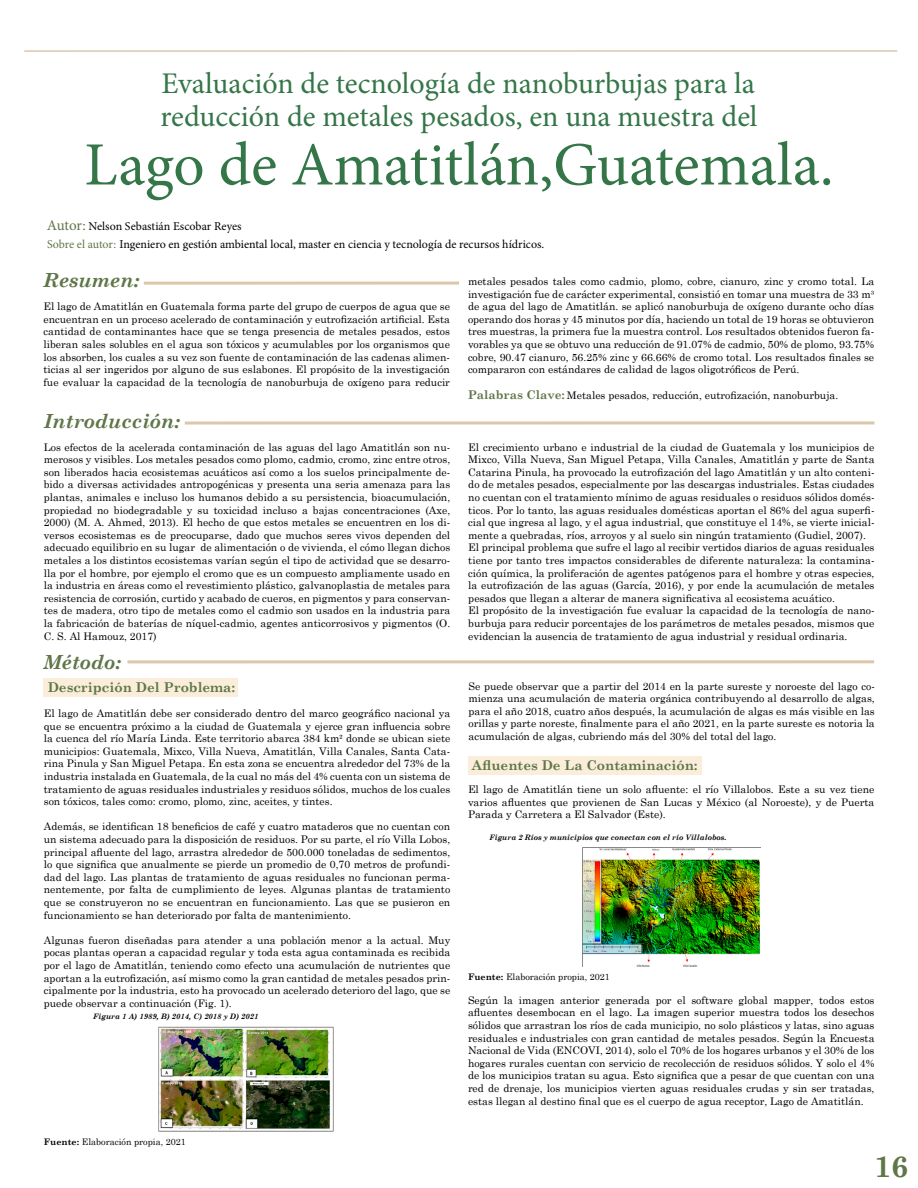
<style>
.page{position:relative;width:918px;height:1188px;background:#fff}
.page>*{position:absolute;margin:0;border:0;box-sizing:border-box;transform-origin:0 0}
.t1{font:61.5px "Minion Pro";letter-spacing:-.005em;color:#347648}
.t2{font:30px "Minion Pro";color:#347648}
.t3{font:700 30px "Century Schoolbook";color:#5f7648}
.t4{font:italic 700 19.5px "Century Schoolbook";color:#5f7648}
.t5{font:700 13.5px "Century Schoolbook";color:#5f7648}
.t6{font:12px/18px "Minion Pro";color:#000}
.t7{font:10.5px/12.6px "Century Schoolbook";color:#000;text-align:justify}
.t8{font:9px "Century Schoolbook";color:#000}
.t9{font:italic 700 7.5px "Century Schoolbook";color:#000}
.s1{font-size:15px;color:#5f7648}
.s2{color:#5f7648}
.s3{font-weight:700;font-size:12px;color:#5f7648}
.s4{font-weight:700}
</style>
<div class="page">
<hr style="left:144px;top:282px;width:315px;height:3px;background:#dbc8aa">
<svg style="left:185px;top:421px;width:689px;height:4px;background:#e3d5bf"></svg>
<hr style="left:128px;top:660px;width:746px;height:3px;background:#dbc8aa">
<img style="left:158px;top:1027px;width:176px;height:105px">
<img style="left:582px;top:848px;width:178px;height:119px">
<div style="left:44px;top:678px;width:194px;height:19px;background:#faeedb"></div>
<div style="left:469px;top:757px;width:233px;height:18px;background:#faeedb"></div>
<hr style="left:24px;top:50px;width:873px;height:2px;background:#dbc8aa">
<h2 class="t2" style="left:162px;top:64px;width:595px">Evaluación de tecnología de nanoburbujas para la</h2>
<h1 class="t1" style="left:84px;top:124px;width:751px">Lago de Amatitlán,Guatemala.</h1>
<h2 class="t2" style="left:160px;top:96px;width:599px">reducción de metales pesados, en una muestra del</h2>
<p class="t6" style="left:47px;top:217px;width:499px"><span class="s1">Autor:</span> Nelson Sebastián Escobar Reyes<br><span class="s2">Sobre el autor:</span> Ingeniero en gestión ambiental local, master en ciencia y tecnología de recursos hídricos.</p>
<h3 class="t4" style="left:44px;top:265px;width:97px">Resumen:</h3>
<p class="t7" style="left:44px;top:299px;width:408px">El lago de Amatitlán en Guatemala forma parte del grupo de cuerpos de agua que se encuentran en un proceso acelerado de contaminación y eutrofización artificial. Esta cantidad de contaminantes hace que se tenga presencia de metales pesados, estos liberan sales solubles en el agua son tóxicos y acumulables por los organismos que los absorben, los cuales a su vez son fuente de contaminación de las cadenas alimen&shy;ticias al ser ingeridos por alguno de sus eslabones. El propósito de la investigación fue evaluar la capacidad de la tecnología de nanoburbuja de oxígeno para reducir</p>
<p class="t7" style="left:468px;top:388px;width:372px"><span class="s3">Palabras Clave:</span> Metales pesados, reducción, eutrofización, nanoburbuja.</p>
<p class="t7" style="left:468px;top:274px;width:408px">metales pesados tales como cadmio, plomo, cobre, cianuro, zinc y cromo total. La investigación fue de carácter experimental, consistió en tomar una muestra de 33 m³ de agua del lago de Amatitlán. se aplicó nanoburbuja de oxígeno durante ocho días operando dos horas y 45 minutos por día, haciendo un total de 19 horas se obtuvieron tres muestras, la primera fue la muestra control. Los resultados obtenidos fueron fa&shy;vorables ya que se obtuvo una reducción de 91.07% de cadmio, 50% de plomo, 93.75% cobre, 90.47 cianuro, 56.25% zinc y 66.66% de cromo total. Los resultados finales se compararon con estándares de calidad de lagos oligotróficos de Perú.</p>
<h3 class="t4" style="left:44px;top:406px;width:138px">Introducción:</h3>
<p class="t7" style="left:44px;top:440px;width:408px">Los efectos de la acelerada contaminación de las aguas del lago Amatitlán son nu&shy;merosos y visibles. Los metales pesados como plomo, cadmio, cromo, zinc entre otros, son liberados hacia ecosistemas acuáticos así como a los suelos principalmente de&shy;bido a diversas actividades antropogénicas y presenta una seria amenaza para las plantas, animales e incluso los humanos debido a su persistencia, bioacumulación, propiedad no biodegradable y su toxicidad incluso a bajas concentraciones (Axe, 2000) (M. A. Ahmed, 2013). El hecho de que estos metales se encuentren en los di&shy;versos ecosistemas es de preocuparse, dado que muchos seres vivos dependen del adecuado equilibrio en su lugar de alimentación o de vivienda, el cómo llegan dichos metales a los distintos ecosistemas varían según el tipo de actividad que se desarro&shy;lla por el hombre, por ejemplo el cromo que es un compuesto ampliamente usado en la industria en áreas como el revestimiento plástico, galvanoplastia de metales para resistencia de corrosión, curtido y acabado de cueros, en pigmentos y para conservan&shy;tes de madera, otro tipo de metales como el cadmio son usados en la industria para la fabricación de baterías de níquel-cadmio, agentes anticorrosivos y pigmentos (O.<br>C. S. Al Hamouz, 2017)</p>
<h3 class="t4" style="left:44px;top:647px;width:79px">Método:</h3>
<p class="t5" style="left:48px;top:676px;width:189px">Descripción Del Problema:</p>
<p class="t7" style="left:44px;top:706px;width:408px">El lago de Amatitlán debe ser considerado dentro del marco geográfico nacional ya que se encuentra próximo a la ciudad de Guatemala y ejerce gran influencia sobre la cuenca del río María Linda. Este territorio abarca 384 km² donde se ubican siete municipios: Guatemala, Mixco, Villa Nueva, Amatitlán, Villa Canales, Santa Cata&shy;rina Pinula y San Miguel Petapa. En esta zona se encuentra alrededor del 73% de la industria instalada en Guatemala, de la cual no más del 4% cuenta con un sistema de tratamiento de aguas residuales industriales y residuos sólidos, muchos de los cuales son tóxicos, tales como: cromo, plomo, zinc, aceites, y tintes.</p>
<p class="t7" style="left:44px;top:819px;width:408px">Además, se identifican 18 beneficios de café y cuatro mataderos que no cuentan con un sistema adecuado para la disposición de residuos. Por su parte, el río Villa Lobos, principal afluente del lago, arrastra alrededor de 500.000 toneladas de sedimentos, lo que significa que anualmente se pierde un promedio de 0,70 metros de profundi&shy;dad del lago. Las plantas de tratamiento de aguas residuales no funcionan perma&shy;nentemente, por falta de cumplimiento de leyes. Algunas plantas de tratamiento que se construyeron no se encuentran en funcionamiento. Las que se pusieron en funcionamiento se han deteriorado por falta de mantenimiento.</p>
<p class="t7" style="left:44px;top:933px;width:408px">Algunas fueron diseñadas para atender a una población menor a la actual. Muy pocas plantas operan a capacidad regular y toda esta agua contaminada es recibida por el lago de Amatitlán, teniendo como efecto una acumulación de nutrientes que aportan a la eutrofización, así mismo como la gran cantidad de metales pesados prin&shy;cipalmente por la industria, esto ha provocado un acelerado deterioro del lago, que se puede observar a continuación (Fig. 1).</p>
<p class="t9" style="left:93px;top:1011px;width:167px">Figura 1 A) 1989, B) 2014, C) 2018 y D) 2021</p>
<p class="t8" style="left:44px;top:1135px;width:143px"><span class="s4">Fuente:</span> Elaboración propia, 2021</p>
<p class="t7" style="left:468px;top:440px;width:408px;text-align:left">El crecimiento urbano e industrial de la ciudad de Guatemala y los municipios de Mixco, Villa Nueva, San Miguel Petapa, Villa Canales, Amatitlán y parte de Santa Catarina Pinula, ha provocado la eutrofización del lago Amatitlán y un alto conteni&shy;do de metales pesados, especialmente por las descargas industriales. Estas ciudades no cuentan con el tratamiento mínimo de aguas residuales o residuos sólidos domés&shy;ticos. Por lo tanto, las aguas residuales domésticas aportan el 86% del agua superfi&shy;cial que ingresa al lago, y el agua industrial, que constituye el 14%, se vierte inicial&shy;mente a quebradas, ríos, arroyos y al suelo sin ningún tratamiento (Gudiel, 2007).<br>El principal problema que sufre el lago al recibir vertidos diarios de aguas residuales tiene por tanto tres impactos considerables de diferente naturaleza: la contamina&shy;ción química, la proliferación de agentes patógenos para el hombre y otras especies, la eutrofización de las aguas (García, 2016), y por ende la acumulación de metales pesados que llegan a alterar de manera significativa al ecosistema acuático.<br>El propósito de la investigación fue evaluar la capacidad de la tecnología de nano&shy;burbuja para reducir porcentajes de los parámetros de metales pesados, mismos que evidencian la ausencia de tratamiento de agua industrial y residual ordinaria.</p>
<p class="t7" style="left:469px;top:679px;width:408px">Se puede observar que a partir del 2014 en la parte sureste y noroeste del lago co&shy;mienza una acumulación de materia orgánica contribuyendo al desarrollo de algas, para el año 2018, cuatro años después, la acumulación de algas es más visible en las orillas y parte noreste, finalmente para el año 2021, en la parte sureste es notoria la acumulación de algas, cubriendo más del 30% del total del lago.</p>
<p class="t5" style="left:472px;top:754px;width:227px">Afluentes De La Contaminación:</p>
<p class="t7" style="left:468px;top:782px;width:408px">El lago de Amatitlán tiene un solo afluente: el río Villalobos. Este a su vez tiene varios afluentes que provienen de San Lucas y México (al Noroeste), y de Puerta Parada y Carretera a El Salvador (Este).</p>
<p class="t9" style="left:490px;top:832px;width:239px">Figura 2 Ríos y municipios que conectan con el río Villalobos.</p>
<p class="t8" style="left:468px;top:970px;width:143px"><span class="s4">Fuente:</span> Elaboración propia, 2021</p>
<p class="t7" style="left:468px;top:993px;width:408px">Según la imagen anterior generada por el software global mapper, todos estos afluentes desembocan en el lago. La imagen superior muestra todos los desechos sólidos que arrastran los ríos de cada municipio, no solo plásticos y latas, sino aguas residuales e industriales con gran cantidad de metales pesados. Según la Encuesta Nacional de Vida (ENCOVI, 2014), solo el 70% de los hogares urbanos y el 30% de los hogares rurales cuentan con servicio de recolección de residuos sólidos. Y solo el 4% de los municipios tratan su agua. Esto significa que a pesar de que cuentan con una red de drenaje, los municipios vierten aguas residuales crudas y sin ser tratadas, estas llegan al destino final que es el cuerpo de agua receptor, Lago de Amatitlán.</p>
<h2 class="t3" style="left:874px;top:1143px;width:36px">16</h2>
</div>
